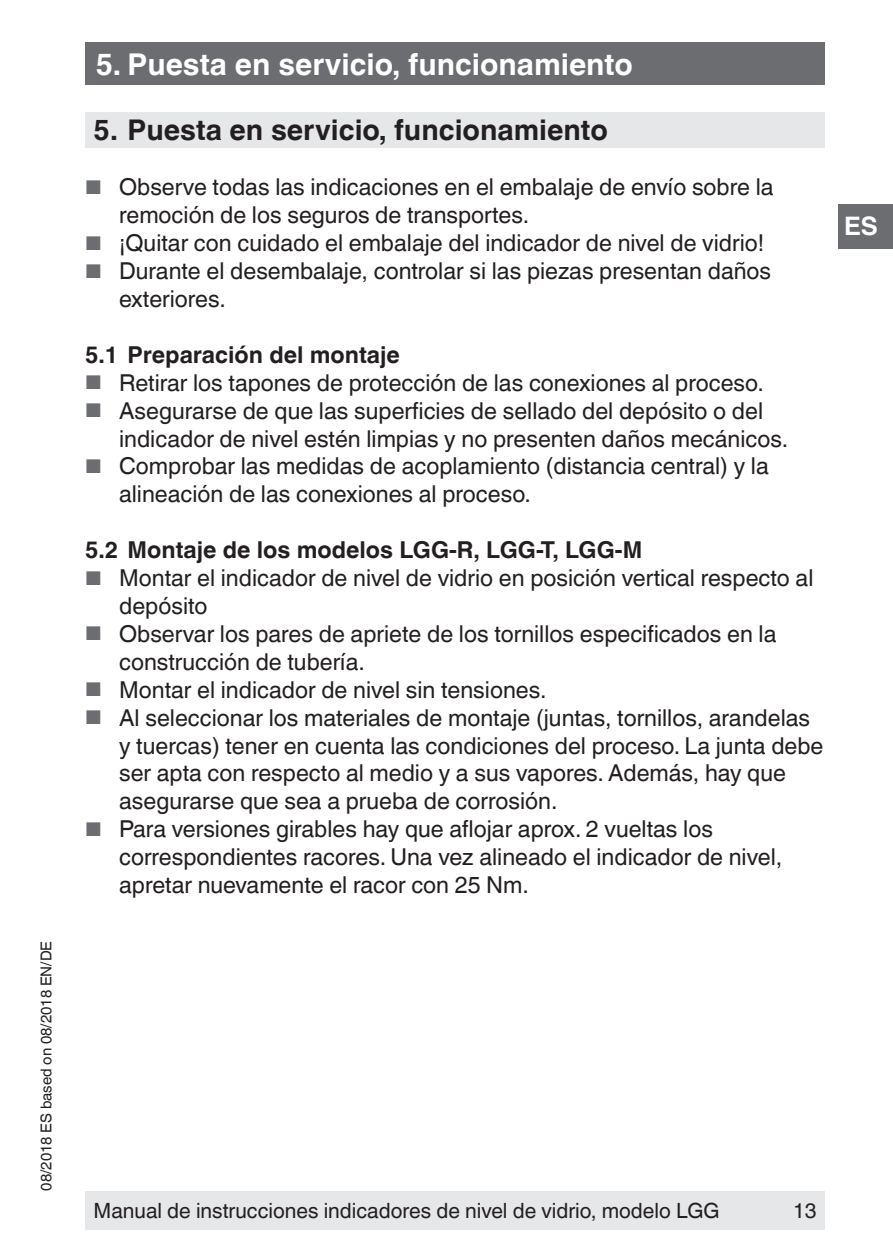
<style>
.page{position:relative;width:893px;height:1259px;background:#fff}
.page>*{position:absolute;margin:0;border:0;box-sizing:border-box;transform-origin:0 0}
.t1{font:700 30px "Helvetica World";color:#fff}
.t2{font:700 28.5px "Helvetica World";color:#231f20}
.t3{font:700 25.5px "Helvetica World";color:#fff}
.t4{font:23.4px/27.9px "Helvetica World";color:#231f20}
.t5{font:700 23.4px "Helvetica World";color:#231f20}
.t6{font:21px "Helvetica World";color:#231f20}
.t7{font:15px "Helvetica World";color:#231f20}
.s1{font-size:19.8px;color:#6c6d70}
</style>
<div class="page">
<div style="left:85px;top:1191px;width:740px;height:38px;background:#e6e7e9"></div>
<div style="left:838px;top:204px;width:55px;height:44px;background:#6c6d70"></div>
<div style="left:85px;top:43px;width:740px;height:42px;background:#6c6d70"></div>
<div style="left:85px;top:112px;width:740px;height:36px;background:#e6e7e9"></div>
<p class="t7" style="left:38px;top:1190px;width:251px;rotate:-90deg">08/2018 ES based on 08/2018 EN/DE</p>
<p class="t1" style="left:96px;top:47px;width:539px">5. Puesta en servicio, funcionamiento</p>
<p class="t2" style="left:94px;top:113px;width:516px">5. Puesta en servicio, funcionamiento</p>
<p class="t4" style="left:119px;top:173px;width:656px;text-indent:-34px"><span class="s1">■</span> Observe todas las indicaciones en el embalaje de envío sobre la remoción de los seguros de transportes.</p>
<p class="t4" style="left:85px;top:229px;width:681px"><span class="s1">■</span> ¡Quitar con cuidado el embalaje del indicador de nivel de vidrio!</p>
<p class="t4" style="left:119px;top:257px;width:654px;text-indent:-34px"><span class="s1">■</span> Durante el desembalaje, controlar si las piezas presentan daños exteriores.</p>
<p class="t5" style="left:85px;top:341px;width:316px">5.1 Preparación del montaje</p>
<p class="t4" style="left:85px;top:369px;width:680px"><span class="s1">■</span> Retirar los tapones de protección de las conexiones al proceso.</p>
<p class="t4" style="left:119px;top:396px;width:671px;text-indent:-34px"><span class="s1">■</span> Asegurarse de que las superficies de sellado del depósito o del indicador de nivel estén limpias y no presenten daños mecánicos.</p>
<p class="t4" style="left:119px;top:452px;width:651px;text-indent:-34px"><span class="s1">■</span> Comprobar las medidas de acoplamiento (distancia central) y la alineación de las conexiones al proceso.</p>
<p class="t5" style="left:85px;top:536px;width:559px">5.2 Montaje de los modelos LGG-R, LGG-T, LGG-M</p>
<p class="t4" style="left:119px;top:564px;width:696px;text-indent:-34px"><span class="s1">■</span> Montar el indicador de nivel de vidrio en posición vertical respecto al depósito</p>
<p class="t4" style="left:119px;top:620px;width:659px;text-indent:-34px"><span class="s1">■</span> Observar los pares de apriete de los tornillos especificados en la construcción de tubería.</p>
<p class="t4" style="left:85px;top:675px;width:463px"><span class="s1">■</span> Montar el indicador de nivel sin tensiones.</p>
<p class="t4" style="left:119px;top:703px;width:706px;text-indent:-34px"><span class="s1">■</span> Al seleccionar los materiales de montaje (juntas, tornillos, arandelas y tuercas) tener en cuenta las condiciones del proceso. La junta debe ser apta con respecto al medio y a sus vapores. Además, hay que asegurarse que sea a prueba de corrosión.</p>
<p class="t4" style="left:119px;top:815px;width:665px;text-indent:-34px"><span class="s1">■</span> Para versiones girables hay que aflojar aprox. 2 vueltas los correspondientes racores. Una vez alineado el indicador de nivel, apretar nuevamente el racor con 25 Nm.</p>
<p class="t3" style="left:844px;top:212px;width:35px">ES</p>
<p class="t6" style="left:94px;top:1198px;width:628px">Manual de instrucciones indicadores de nivel de vidrio, modelo LGG</p>
<p class="t6" style="left:793px;top:1198px;width:25px">13</p>
</div>
